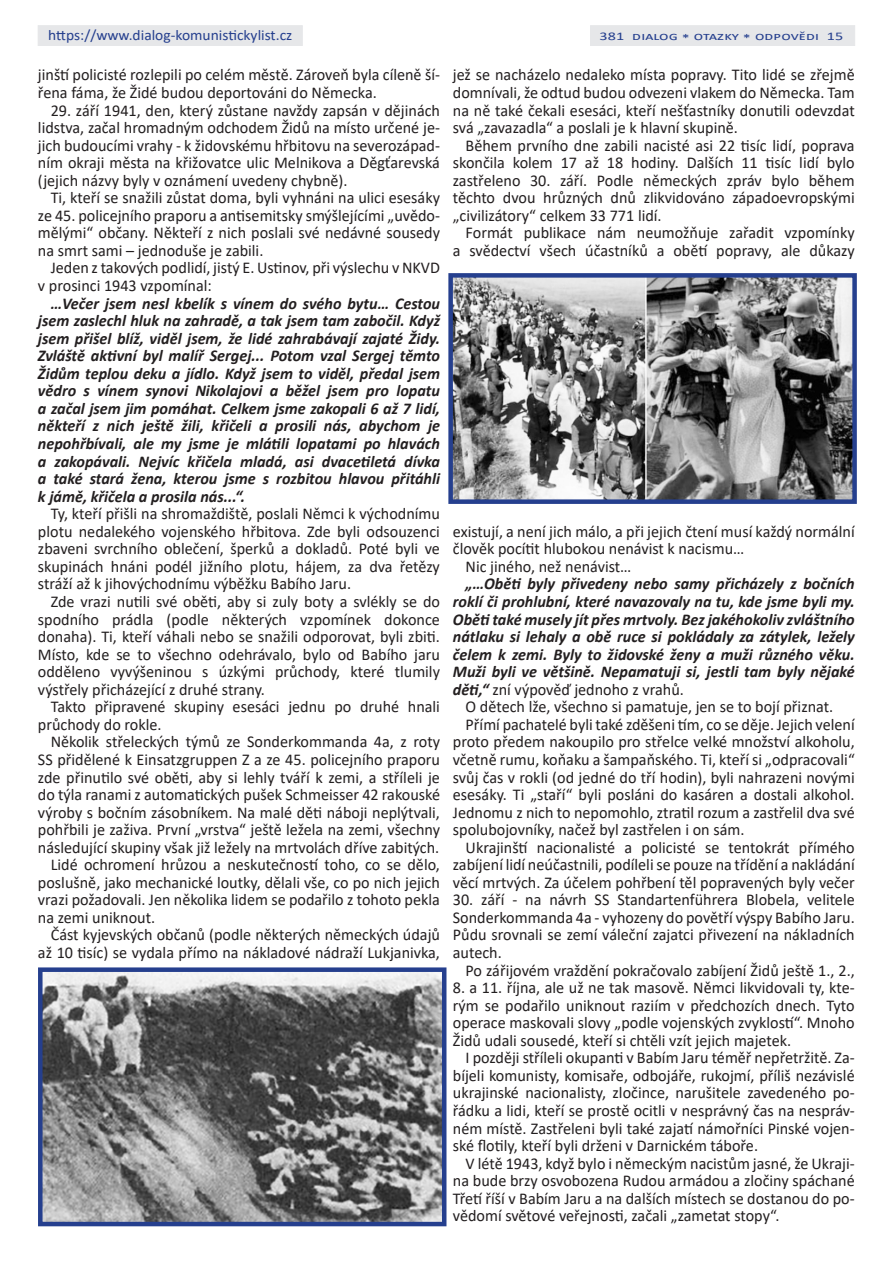
<style>
.page{position:relative;width:893px;height:1263px;background:#fff}
.page>*{position:absolute;margin:0;border:0;box-sizing:border-box;transform-origin:0 0}
.zakladni_dialog{font:16.5px/17.5px "Calibri";color:#231f20;text-align:justify}
.zakladni_dialog-2{font:italic 700 16.5px/17.5px "Calibri";color:#231f20;text-align:justify}
.zakladni_dialog-3{font:14.85px "Calibri";color:#253f8e;scale:1.04 1}
.zakladni_dialog-4{font:11.7px "Calibri";letter-spacing:.01em;color:#253f8e;scale:1.38 1}
.s1{font-weight:400;font-style:normal}
</style>
<div class="page">
<div style="left:38px;top:26px;width:264px;height:20px;background:#e6e7e9"></div>
<div style="left:590px;top:26px;width:265px;height:20px;background:#e6e7e9"></div>
<img style="left:43px;top:972px;width:398px;height:249px">
<div style="left:38px;top:967px;width:408px;height:259px;border:4px solid #253f8e"></div>
<img style="left:453px;top:278px;width:399px;height:221px">
<div style="left:448px;top:273px;width:409px;height:231px;border:4px solid #253f8e"></div>
<p class="zakladni_dialog-3" style="left:48px;top:25px;width:236px">https://www.dialog-komunistickylist.cz</p>
<p class="zakladni_dialog-4" style="left:600px;top:28px;width:178px">381 dialog * otazky * odpovědi 15</p>
<p class="zakladni_dialog" style="left:38px;top:66px;width:404px">jinští policisté rozlepili po celém městě. Zároveň byla cíleně ší&shy;řena fáma, že Židé budou deportováni do Německa.</p>
<p class="zakladni_dialog" style="left:38px;top:101px;width:404px;text-indent:13px">29. září 1941, den, který zůstane navždy zapsán v dějinách lidstva, začal hromadným odchodem Židů na místo určené je&shy;jich budoucími vrahy - k židovskému hřbitovu na severozápad&shy;ním okraji města na křižovatce ulic Melnikova a Děgťarevská (jejich názvy byly v oznámení uvedeny chybně).</p>
<p class="zakladni_dialog" style="left:38px;top:189px;width:404px;text-indent:13px">Ti, kteří se snažili zůstat doma, byli vyhnáni na ulici esesáky ze 45. policejního praporu a antisemitsky smýšlejícími „uvědo&shy;mělými“ občany. Někteří z nich poslali své nedávné sousedy na smrt sami – jednoduše je zabili.</p>
<p class="zakladni_dialog" style="left:38px;top:259px;width:404px;text-indent:13px">Jeden z takových podlidí, jistý E. Ustinov, při výslechu v NKVD v prosinci 1943 vzpomínal:</p>
<p class="zakladni_dialog-2" style="left:38px;top:294px;width:404px;text-indent:13px">…Večer jsem nesl kbelík s vínem do svého bytu… Cestou jsem zaslechl hluk na zahradě, a tak jsem tam zabočil. Když jsem přišel blíž, viděl jsem, že lidé zahrabávají zajaté Židy.<br>Zvláště aktivní byl malíř Sergej... Potom vzal Sergej těmto Židům teplou deku a jídlo. Když jsem to viděl, předal jsem vědro s vínem synovi Nikolajovi a běžel jsem pro lopatu a začal jsem jim pomáhat. Celkem jsme zakopali 6 až 7 lidí, někteří z nich ještě žili, křičeli a prosili nás, abychom je nepohřbívali, ale my jsme je mlátili lopatami po hlavách a zakopávali. Nejvíc křičela mladá, asi dvacetiletá dívka a také stará žena, kterou jsme s rozbitou hlavou přitáhli k jámě, křičela a prosila nás...“.</p>
<p class="zakladni_dialog" style="left:38px;top:504px;width:403px;text-indent:13px">Ty, kteří přišli na shromaždiště, poslali Němci k východnímu plotu nedalekého vojenského hřbitova. Zde byli odsouzenci zbaveni svrchního oblečení, šperků a dokladů. Poté byli ve skupinách hnáni podél jižního plotu, hájem, za dva řetězy stráží až k jihovýchodnímu výběžku Babího Jaru.</p>
<p class="zakladni_dialog" style="left:38px;top:592px;width:404px;text-indent:13px">Zde vrazi nutili své oběti, aby si zuly boty a svlékly se do spodního prádla (podle některých vzpomínek dokonce donaha). Ti, kteří váhali nebo se snažili odporovat, byli zbiti.<br>Místo, kde se to všechno odehrávalo, bylo od Babího jaru odděleno vyvýšeninou s úzkými průchody, které tlumily výstřely přicházející z druhé strany.</p>
<p class="zakladni_dialog" style="left:38px;top:698px;width:403px;text-indent:13px">Takto připravené skupiny esesáci jednu po druhé hnali průchody do rokle.</p>
<p class="zakladni_dialog" style="left:38px;top:733px;width:404px;text-indent:13px">Několik střeleckých týmů ze Sonderkommanda 4a, z roty SS přidělené k Einsatzgruppen Z a ze 45. policejního praporu zde přinutilo své oběti, aby si lehly tváří k zemi, a stříleli je do týla ranami z automatických pušek Schmeisser 42 rakouské výroby s bočním zásobníkem. Na malé děti náboji neplýtvali, pohřbili je zaživa. První „vrstva“ ještě ležela na zemi, všechny následující skupiny však již ležely na mrtvolách dříve zabitých.</p>
<p class="zakladni_dialog" style="left:38px;top:855px;width:403px;text-indent:13px">Lidé ochromení hrůzou a neskutečností toho, co se dělo, poslušně, jako mechanické loutky, dělali vše, co po nich jejich vrazi požadovali. Jen několika lidem se podařilo z tohoto pekla na zemi uniknout.</p>
<p class="zakladni_dialog" style="left:38px;top:926px;width:404px;text-align:right">Část kyjevských občanů (podle některých německých údajů až 10 tisíc) se vydala přímo na nákladové nádraží Lukjanivka,</p>
<p class="zakladni_dialog" style="left:453px;top:66px;width:403px">jež se nacházelo nedaleko místa popravy. Tito lidé se zřejmě domnívali, že odtud budou odvezeni vlakem do Německa. Tam na ně také čekali esesáci, kteří nešťastníky donutili odevzdat svá „zavazadla“ a poslali je k hlavní skupině.</p>
<p class="zakladni_dialog" style="left:453px;top:136px;width:403px;text-indent:13px">Během prvního dne zabili nacisté asi 22 tisíc lidí, poprava skončila kolem 17 až 18 hodiny. Dalších 11 tisíc lidí bylo zastřeleno 30. září. Podle německých zpráv bylo během těchto dvou hrůzných dnů zlikvidováno západoevropskými „civilizátory“ celkem 33 771 lidí.</p>
<p class="zakladni_dialog" style="left:453px;top:224px;width:403px;text-align:right">Formát publikace nám neumožňuje zařadit vzpomínky<br>a svědectví všech účastníků a obětí popravy, ale důkazy</p>
<p class="zakladni_dialog" style="left:453px;top:522px;width:403px">existují, a není jich málo, a při jejich čtení musí každý normální člověk pocítit hlubokou nenávist k nacismu…</p>
<p class="zakladni_dialog" style="left:466px;top:557px;width:167px">Nic jiného, než nenávist…</p>
<p class="zakladni_dialog-2" style="left:453px;top:575px;width:403px;text-indent:13px">„…Oběti byly přivedeny nebo samy přicházely z bočních roklí či prohlubní, které navazovaly na tu, kde jsme byli my.<br>Oběti také musely jít přes mrtvoly. Bez jakéhokoliv zvláštního nátlaku si lehaly a obě ruce si pokládaly za zátylek, ležely čelem k zemi. Byly to židovské ženy a muži různého věku.<br>Muži byli ve většině. Nepamatuji si, jestli tam byly nějaké děti,“ <span class="s1">zní výpověď jednoho z vrahů.</span></p>
<p class="zakladni_dialog" style="left:466px;top:698px;width:369px">O dětech lže, všechno si pamatuje, jen se to bojí přiznat.</p>
<p class="zakladni_dialog" style="left:453px;top:715px;width:403px;text-indent:13px">Přímí pachatelé byli také zděšeni tím, co se děje. Jejich velení proto předem nakoupilo pro střelce velké množství alkoholu, včetně rumu, koňaku a šampaňského. Ti, kteří si „odpracovali“ svůj čas v rokli (od jedné do tří hodin), byli nahrazeni novými esesáky. Ti „staří“ byli posláni do kasáren a dostali alkohol.<br>Jednomu z nich to nepomohlo, ztratil rozum a zastřelil dva své spolubojovníky, načež byl zastřelen i on sám.</p>
<p class="zakladni_dialog" style="left:453px;top:838px;width:404px;text-indent:13px">Ukrajinští nacionalisté a policisté se tentokrát přímého zabíjení lidí neúčastnili, podíleli se pouze na třídění a nakládání věcí mrtvých. Za účelem pohřbení těl popravených byly večer</p>
<p class="zakladni_dialog" style="left:453px;top:891px;width:403px">30. září - na návrh SS Standartenführera Blobela, velitele Sonderkommanda 4a - vyhozeny do povětří výspy Babího Jaru.<br>Půdu srovnali se zemí váleční zajatci přivezení na nákladních autech.</p>
<p class="zakladni_dialog" style="left:466px;top:961px;width:391px">Po zářijovém vraždění pokračovalo zabíjení Židů ještě 1., 2.,</p>
<p class="zakladni_dialog" style="left:453px;top:978px;width:403px">8. a 11. října, ale už ne tak masově. Němci likvidovali ty, kte&shy;rým se podařilo uniknout raziím v předchozích dnech. Tyto operace maskovali slovy „podle vojenských zvyklostí“. Mnoho Židů udali sousedé, kteří si chtěli vzít jejich majetek.</p>
<p class="zakladni_dialog" style="left:453px;top:1049px;width:403px;text-indent:13px">I později stříleli okupanti v Babím Jaru téměř nepřetržitě. Za&shy;bíjeli komunisty, komisaře, odbojáře, rukojmí, příliš nezávislé ukrajinské nacionalisty, zločince, narušitele zavedeného po&shy;řádku a lidi, kteří se prostě ocitli v nesprávný čas na nespráv&shy;ném místě. Zastřeleni byli také zajatí námořníci Pinské vojen&shy;ské flotily, kteří byli drženi v Darnickém táboře.</p>
<p class="zakladni_dialog" style="left:453px;top:1154px;width:403px;text-indent:13px">V létě 1943, když bylo i německým nacistům jasné, že Ukraji&shy;na bude brzy osvobozena Rudou armádou a zločiny spáchané Třetí říší v Babím Jaru a na dalších místech se dostanou do po&shy;vědomí světové veřejnosti, začali „zametat stopy“.</p>
</div>
